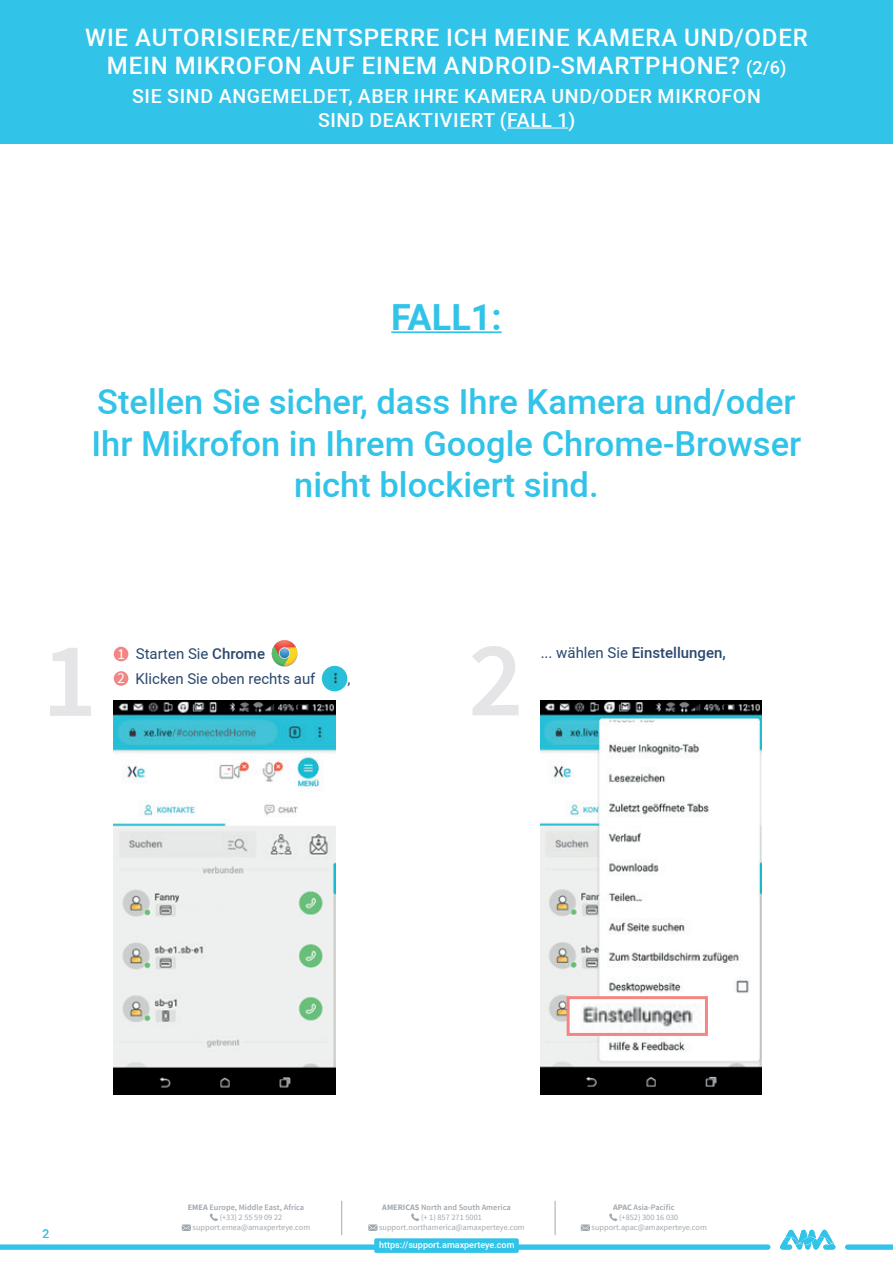
<style>
.page{position:relative;width:893px;height:1263px;background:#fff}
.page>*{position:absolute;margin:0;border:0;box-sizing:border-box;transform-origin:0 0}
.t1{font:700 36px "Roboto";color:#32c3e8}
.t2{font:500 34.5px/41.4px "Roboto";color:#32c3e8;text-align:center}
.t3{font:500 24px/28.8px "Roboto";letter-spacing:.035em;color:#fff;text-align:center}
.t4{font:500 19.5px/23.4px "Roboto";letter-spacing:.035em;color:#fff;text-align:center}
.t5{font:15px/25px "Roboto";color:#2a486e}
.t6{font:500 15px "Roboto";color:#2a486e}
.t7{font:12px "Roboto";color:#32c3e8}
.t8{font:500 9px "Roboto";color:#fff}
.t9{font:8.25px "Source Sans Pro";color:#a1a8ae}
.t10{font:600 8.25px "Source Sans Pro";color:#a1a8ae}
.s1{font-size:18px}
.s2{font-family:"Source Sans Pro";color:#fff}
.s3{font-weight:500}
.s4{font-weight:400}
.s5{font-weight:700}
</style>
<div class="page">
<hr style="left:0;top:1245px;width:770px;height:4px;background:#32c3e8">
<svg style="left:845px;top:1245px;width:48px;height:4px"></svg>
<svg style="left:780px;top:1230px;width:55px;height:19px"></svg>
<div style="left:0;top:0;width:893px;height:143px;background:#32c3e8"></div>
<svg style="left:411px;top:1213px;width:8px;height:8px"></svg>
<svg style="left:368px;top:1224px;width:9px;height:7px"></svg>
<svg style="left:210px;top:1213px;width:8px;height:8px"></svg>
<svg style="left:182px;top:1224px;width:9px;height:7px"></svg>
<svg style="left:609px;top:1213px;width:8px;height:8px"></svg>
<svg style="left:581px;top:1224px;width:9px;height:7px"></svg>
<div style="left:374px;top:1238px;width:145px;height:15px;background:#32c3e8;border-radius:2px"></div>
<hr style="left:341px;top:1201px;width:1px;height:34px;background:#a1a8ae">
<hr style="left:555px;top:1201px;width:1px;height:34px;background:#a1a8ae">
<hr style="left:507px;top:128px;width:61px;height:1px;background:#fff">
<div style="left:114px;top:647px;width:14px;height:14px;background:#f38685;border-radius:50%"></div>
<img style="left:322px;top:666px;width:25px;height:25px;border-radius:13px">
<div style="left:114px;top:671px;width:14px;height:15px;background:#f38685;border-radius:50%"></div>
<img style="left:271px;top:640px;width:27px;height:27px">
<svg style="left:472px;top:646px;width:47px;height:69px"></svg>
<svg style="left:50px;top:648px;width:41px;height:68px"></svg>
<hr style="left:391px;top:331px;width:111px;height:2px;background:#32c3e8">
<img style="left:114px;top:700px;width:222px;height:394px">
<img style="left:541px;top:700px;width:221px;height:394px">
<img style="left:571px;top:1000px;width:133px;height:32px">
<div style="left:567px;top:996px;width:141px;height:40px;border:3px solid #f38685"></div>
<div style="left:179px;top:888px;width:41px;height:14px;background:#eef0ef"></div>
<h3 class="t3" style="left:85px;top:23px;width:724px">WIE AUTORISIERE/ENTSPERRE ICH MEINE KAMERA UND/ODER<br>MEIN MIKROFON AUF EINEM ANDROID-SMARTPHONE? <span class="s1">(2/6)</span></h3>
<h3 class="t4" style="left:132px;top:85px;width:630px">SIE SIND ANGEMELDET, ABER IHRE KAMERA UND/ODER MIKROFON<br>SIND DEAKTIVIERT (FALL 1)</h3>
<h1 class="t1" style="left:391px;top:292px;width:112px">FALL1:</h1>
<h2 class="t2" style="left:92px;top:381px;width:711px">Stellen Sie sicher, dass Ihre Kamera und/oder<br>Ihr Mikrofon in Ihrem Google Chrome-Browser nicht blockiert sind.</h2>
<h3 class="t5" style="left:117px;top:641px;width:200px"><span class="s2">1</span> Starten Sie <span class="s3">Chrome<br></span><span class="s2">2</span> Klicken Sie oben rechts auf</h3>
<h3 class="t5" style="left:347px;top:666px;width:4px">,</h3>
<h3 class="t6" style="left:541px;top:644px;width:186px"><span class="s4">... wählen Sie</span> Einstellungen,</h3>
<h3 class="t7" style="left:43px;top:1226px;width:8px">2</h3>
<p class="t10" style="left:188px;top:1202px;width:118px"><span class="s5">EMEA</span> Europe, Middle East, Africa</p>
<p class="t9" style="left:220px;top:1212px;width:64px">(+33) 2 55 59 09 22</p>
<p class="t9" style="left:193px;top:1222px;width:119px">support.emea@amaxperteye.com</p>
<p class="t10" style="left:382px;top:1202px;width:130px"><span class="s5">AMERICAS</span> North and South America</p>
<p class="t9" style="left:421px;top:1212px;width:62px">(+ 1) 857 271 5001</p>
<p class="t9" style="left:379px;top:1222px;width:147px">support.northamerica@amaxperteye.com</p>
<p class="t8" style="left:379px;top:1239px;width:137px">https://support.amaxperteye.com</p>
<p class="t10" style="left:613px;top:1202px;width:63px"><span class="s5">APAC</span> Asia-Pacific</p>
<p class="t9" style="left:619px;top:1212px;width:61px">(+852) 300 16 030</p>
<p class="t9" style="left:592px;top:1222px;width:117px">support.apac@amaxperteye.com</p>
</div>
